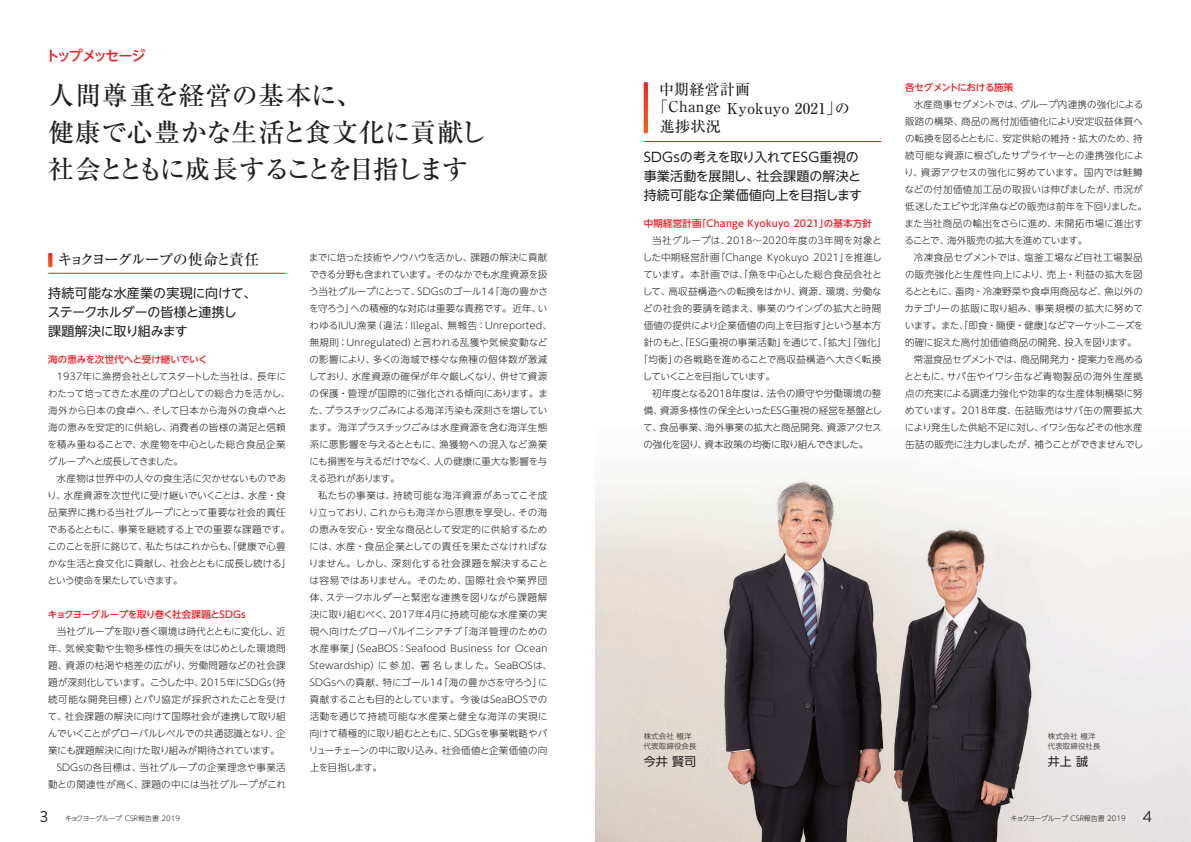
<style>
.page{position:relative;width:1191px;height:842px;background:#fff}
.page>*{position:absolute;margin:0;border:0;box-sizing:border-box;transform-origin:0 0}
.t1{font:500 26px "Ryumin Pro";letter-spacing:-.11em;color:#231f20}
.t2{font:500 26px "Ryumin Pro";letter-spacing:-.015em;color:#231f20}
.t3{font:500 26px "Ryumin Pro";letter-spacing:.025em;color:#231f20}
.t4{font:16px "Brandon Grotesque";color:#231f20}
.t5{font:500 15px "Ryumin Pro";letter-spacing:.02em;color:#231f20}
.t6{font:500 15px "Ryumin Pro";letter-spacing:-.11em;color:#231f20}
.t7{font:500 14px "UD Shin Go NT Pro";letter-spacing:-.135em;color:#ee1d23}
.t8{font:13px "UD Shin Go NT Pro";letter-spacing:.005em;color:#231f20}
.t9{font:13px "UD Shin Go NT Pro";letter-spacing:-.05em;color:#231f20}
.t10{font:13px "UD Shin Go NT Pro";letter-spacing:-.015em;color:#231f20}
.t11{font:12px "UD Shin Go NT Pro";color:#231f20}
.t12{font:300 9.5px/17px "UD Shin Go NT Pro";letter-spacing:.01em;color:#231f20}
.t13{font:300 9.5px/17px "UD Shin Go NT Pro";letter-spacing:.03em;color:#231f20;text-align:right}
.t14{font:500 9.5px "UD Shin Go NT Pro";letter-spacing:.005em;color:#ee1d23}
.t15{font:500 9.5px "UD Shin Go NT Pro";letter-spacing:-.035em;color:#ee1d23}
.t16{font:300 9.5px "UD Shin Go NT Pro";letter-spacing:-.08em;color:#231f20}
.t17{font:300 7.5px "UD Shin Go NT Pro";letter-spacing:.01em;color:#231f20}
.t18{font:300 7px "UD Shin Go NT Pro";letter-spacing:-.015em;color:#231f20}
</style>
<div class="page">
<img style="left:595px;top:478px;width:596px;height:364px">
<hr style="left:48px;top:273px;width:238px;height:1px;background:#ee1d23">
<svg style="left:48px;top:253px;width:4px;height:14px"></svg>
<hr style="left:643px;top:141px;width:238px;height:1px;background:#ee1d23">
<svg style="left:643px;top:82px;width:5px;height:51px"></svg>
<p class="t7" style="left:46px;top:44px;width:101px">トップメッセージ</p>
<p class="t3" style="left:48px;top:75px;width:315px">人間尊重を経営の基本に、</p>
<p class="t2" style="left:48px;top:112px;width:439px">健康で心豊かな生活と食文化に貢献し</p>
<p class="t1" style="left:48px;top:149px;width:421px">社会とともに成長することを目指します</p>
<p class="t6" style="left:57px;top:248px;width:203px">キョクヨーグループの使命と責任</p>
<p class="t8" style="left:48px;top:282px;width:210px">持続可能な水産業の実現に向けて、</p>
<p class="t9" style="left:48px;top:301px;width:191px">ステークホルダーの皆様と連携し</p>
<p class="t10" style="left:48px;top:320px;width:141px">課題解決に取り組みます</p>
<p class="t14" style="left:48px;top:351px;width:161px">海の恵みを次世代へと受け継いでいく</p>
<p class="t12" style="left:48px;top:367px;width:244px;text-indent:9px">1937年に漁撈会社としてスタートした当社は、長年にわたって培ってきた水産のプロとしての総合力を活かし、海外から日本の食卓へ、そして日本から海外の食卓へと海の恵みを安定的に供給し、消費者の皆様の満足と信頼を積み重ねることで、水産物を中心とした総合食品企業グループへと成長してきました。</p>
<p class="t12" style="left:47px;top:469px;width:245px;text-indent:9px">水産物は世界中の人々の食生活に欠かせないものであり、水産資源を次世代に受け継いでいくことは、水産・食品業界に携わる当社グループにとって重要な社会的責任であるとともに、事業を継続する上での重要な課題です。このことを肝に銘じて、私たちはこれからも、「健康で心豊かな生活と食文化に貢献し、社会とともに成長し続ける」という使命を果たしていきます。</p>
<p class="t15" style="left:48px;top:606px;width:199px">キョクヨーグループを取り巻く社会課題とSDGs</p>
<p class="t12" style="left:48px;top:622px;width:240px;text-align:justify;text-indent:9px">当社グループを取り巻く環境は時代とともに変化し、近年、気候変動や生物多様性の損失をはじめとした環境問題、資源の枯渇や格差の広がり、労働問題などの社会課題が深刻化しています。こうした中、2015年にSDGs（持続可能な開発目標）とパリ協定が採択されたことを受けて、社会課題の解決に向けて国際社会が連携して取り組んでいくことがグローバルレベルでの共通認識となり、企業にも課題解決に向けた取り組みが期待されています。</p>
<p class="t13" style="left:48px;top:758px;width:239px">SDGsの各目標は、当社グループの企業理念や事業活動との関連性が高く、課題の中には当社グループがこれ</p>
<p class="t12" style="left:309px;top:248px;width:245px">までに培った技術やノウハウを活かし、課題の解決に貢献できる分野も含まれています。そのなかでも水産資源を扱う当社グループにとって、SDGsのゴール14「海の豊かさを守ろう」への積極的な対応は重要な責務です。近年、いわゆるIUU漁業（違法：Illegal、無報告：Unreported、無規則：Unregulated）と言われる乱獲や気候変動などの影響により、多くの海域で様々な魚種の個体数が激減しており、水産資源の確保が年々厳しくなり、併せて資源の保護・管理が国際的に強化される傾向にあります。また、プラスチックごみによる海洋汚染も深刻さを増しています。海洋プラスチックごみは水産資源を含む海洋生態系に悪影響を与えるとともに、漁獲物への混入など漁業にも損害を与えるだけでなく、人の健康に重大な影響を与える恐れがあります。</p>
<p class="t12" style="left:309px;top:486px;width:245px;text-indent:9px">私たちの事業は、持続可能な海洋資源があってこそ成り立っており、これからも海洋から恩恵を享受し、その海の恵みを安心・安全な商品として安定的に供給するためには、水産・食品企業としての責任を果たさなければなりません。しかし、深刻化する社会課題を解決することは容易ではありません。そのため、国際社会や業界団体、ステークホルダーと緊密な連携を図りながら課題解決に取り組むべく、2017年4月に持続可能な水産業の実現へ向けたグローバルイニシアチブ「海洋管理のための水産事業」（SeaBOS：Seafood Business for Ocean<br>Stewardship）に参加、署名しました。SeaBOSは、<br>SDGsへの貢献、特にゴール14「海の豊かさを守ろう」に貢献することも目的としています。今後はSeaBOSでの活動を通じて持続可能な水産業と健全な海洋の実現に向けて積極的に取り組むとともに、SDGsを事業戦略やバリューチェーンの中に取り込み、社会価値と企業価値の向上を目指します。</p>
<p class="t5" style="left:659px;top:78px;width:93px">中期経営計画</p>
<p class="t5" style="left:653px;top:97px;width:198px">「Change Kyokuyo 2021」の</p>
<p class="t5" style="left:660px;top:115px;width:62px">進捗状況</p>
<p class="t8" style="left:643px;top:146px;width:217px">SDGsの考えを取り入れてESG重視の</p>
<p class="t8" style="left:643px;top:165px;width:219px">事業活動を展開し、社会課題の解決と</p>
<p class="t8" style="left:643px;top:184px;width:220px">持続可能な企業価値向上を目指します</p>
<p class="t14" style="left:643px;top:215px;width:230px">中期経営計画「Change Kyokuyo 2021」の基本方針</p>
<p class="t12" style="left:652px;top:231px;width:231px">当社グループは、2018～2020年度の3年間を対象と</p>
<p class="t12" style="left:642px;top:248px;width:241px">した中期経営計画「Change Kyokuyo 2021」を推進し</p>
<p class="t12" style="left:643px;top:265px;width:240px">ています。本計画では、「魚を中心とした総合食品会社と</p>
<p class="t12" style="left:642px;top:282px;width:240px">して、高収益構造への転換をはかり、資源、環境、労働な</p>
<p class="t13" style="left:643px;top:299px;width:239px">どの社会的要請を踏まえ、事業のウイングの拡大と時間</p>
<p class="t12" style="left:643px;top:316px;width:239px">価値の提供により企業価値の向上を目指す」という基本方</p>
<p class="t12" style="left:643px;top:333px;width:244px">針のもと、「ESG重視の事業活動」を通じて、「拡大」「強化」</p>
<p class="t12" style="left:638px;top:350px;width:244px">「均衡」の各戦略を進めることで高収益構造へ大きく転換</p>
<p class="t16" style="left:642px;top:368px;width:134px">していくことを目指しています。</p>
<p class="t12" style="left:643px;top:384px;width:240px;text-align:justify;text-indent:9px">初年度となる2018年度は、法令の順守や労働環境の整備、資源多様性の保全といったESG重視の経営を基盤として、食品事業、海外事業の拡大と商品開発、資源アクセスの強化を図り、資本政策の均衡に取り組んできました。</p>
<p class="t15" style="left:905px;top:79px;width:110px">各セグメントにおける施策</p>
<p class="t12" style="left:904px;top:95px;width:244px;text-indent:9px">水産商事セグメントでは、グループ内連携の強化による販路の構築、商品の高付加価値化により安定収益体質への転換を図るとともに、安定供給の維持・拡大のため、持続可能な資源に根ざしたサプライヤーとの連携強化により、資源アクセスの強化に努めています。国内では鮭鱒などの付加価値加工品の取扱いは伸びましたが、市況が低迷したエビや北洋魚などの販売は前年を下回りました。また当社商品の輸出をさらに進め、未開拓市場に進出することで、海外販売の拡大を進めています。</p>
<p class="t12" style="left:904px;top:248px;width:240px;text-align:justify;text-indent:9px">冷凍食品セグメントでは、塩釜工場など自社工場製品の販売強化と生産性向上により、売上・利益の拡大を図るとともに、畜肉・冷凍野菜や食卓用商品など、魚以外のカテゴリーの拡販に取り組み、事業規模の拡大に努めています。また、「即食・簡便・健康」などマーケットニーズを的確に捉えた高付加価値商品の開発、投入を図ります。</p>
<p class="t12" style="left:904px;top:350px;width:240px;text-align:justify;text-indent:9px">常温食品セグメントでは、商品開発力・提案力を高めるとともに、サバ缶やイワシ缶など青物製品の海外生産拠点の充実による調達力強化や効率的な生産体制構築に努めています。2018年度、缶詰販売はサバ缶の需要拡大により発生した供給不足に対し、イワシ缶などその他水産缶詰の販売に注力しましたが、補うことができませんでし</p>
<p class="t17" style="left:643px;top:730px;width:49px">株式会社 極洋</p>
<p class="t17" style="left:643px;top:740px;width:54px">代表取締役会長</p>
<p class="t11" style="left:643px;top:751px;width:54px">今井 賢司</p>
<p class="t17" style="left:1047px;top:730px;width:49px">株式会社 極洋</p>
<p class="t17" style="left:1047px;top:740px;width:54px">代表取締役社長</p>
<p class="t11" style="left:1047px;top:751px;width:42px">井上 誠</p>
<h2 class="t4" style="left:40px;top:805px;width:10px">3</h2>
<p class="t18" style="left:65px;top:813px;width:117px">キョクヨーグループ CSR報告書 2019</p>
<p class="t18" style="left:1010px;top:813px;width:117px">キョクヨーグループ CSR報告書 2019</p>
<h2 class="t4" style="left:1142px;top:805px;width:11px">4</h2>
</div>
